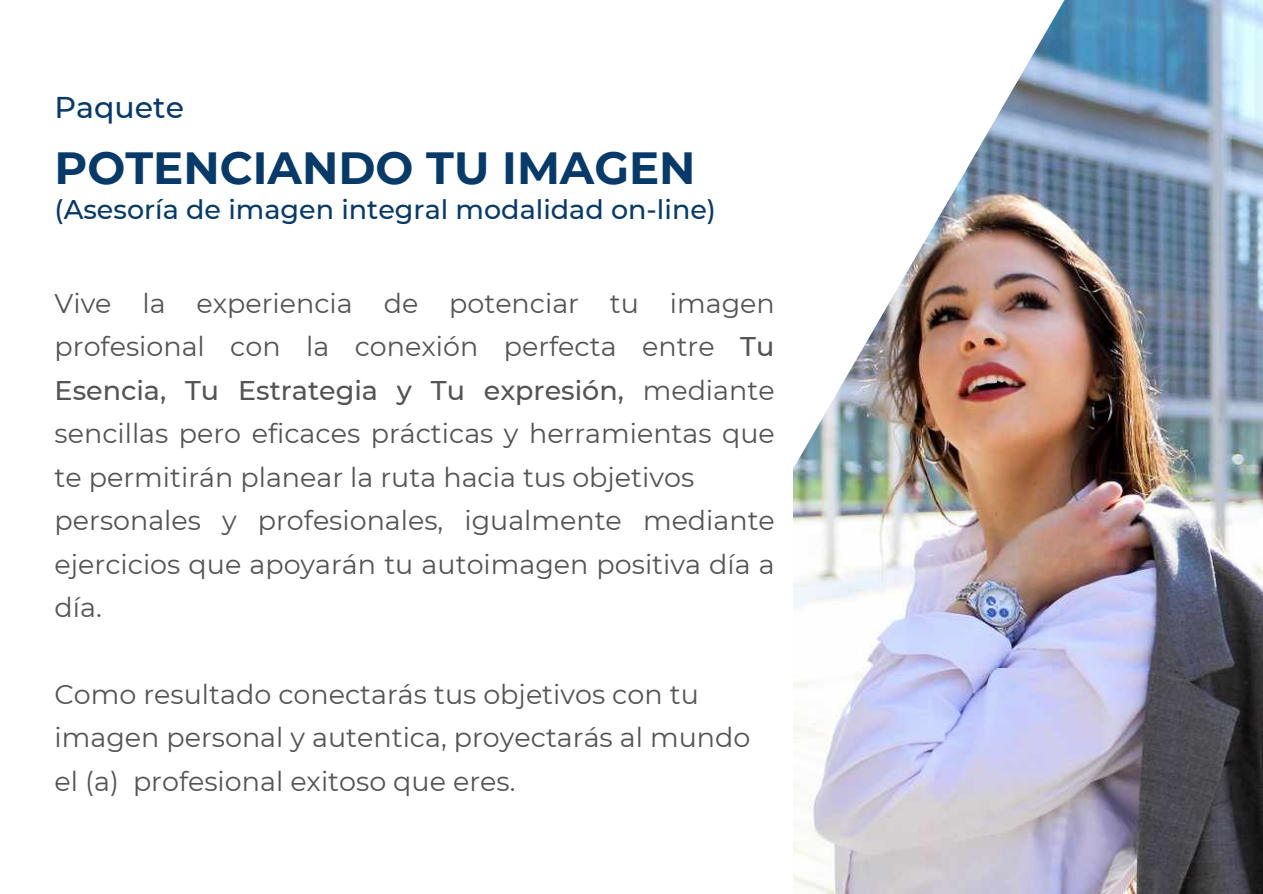
<style>
.page{position:relative;width:1263px;height:894px;background:#fff}
.page>*{position:absolute;margin:0;border:0;box-sizing:border-box;transform-origin:0 0}
.t1{font:700 45px "Montserrat";color:#083a69}
.t2{font:500 30px "Montserrat";color:#083a69}
.t3{font:27px/43.3px "Montserrat";color:#545454}
.t4{font:500 27px "Montserrat";color:#083a69}
.s1{font-weight:500}
</style>
<div class="page">
<img style="left:793px;top:0;width:470px;height:893px">
<p class="t2" style="left:55px;top:89px;width:131px">Paquete</p>
<h1 class="t1" style="left:55px;top:140px;width:643px">POTENCIANDO TU IMAGEN</h1>
<p class="t4" style="left:55px;top:193px;width:663px">(Asesoría de imagen integral modalidad on-line)</p>
<p class="t3" style="left:55px;top:281px;width:722px">Vive la experiencia de potenciar tu imagen profesional con la conexión perfecta entre <span class="s1">Tu Esencia, Tu Estrategia y Tu expresión,</span> mediante sencillas pero eficaces prácticas y herramientas que te permitirán planear la ruta hacia tus objetivos personales y profesionales, igualmente mediante ejercicios que apoyarán tu autoimagen positiva día a día.</p>
<p class="t3" style="left:55px;top:672px;width:697px">Como resultado conectarás tus objetivos con tu imagen personal y autentica, proyectarás al mundo el (a) profesional exitoso que eres.</p>
</div>
